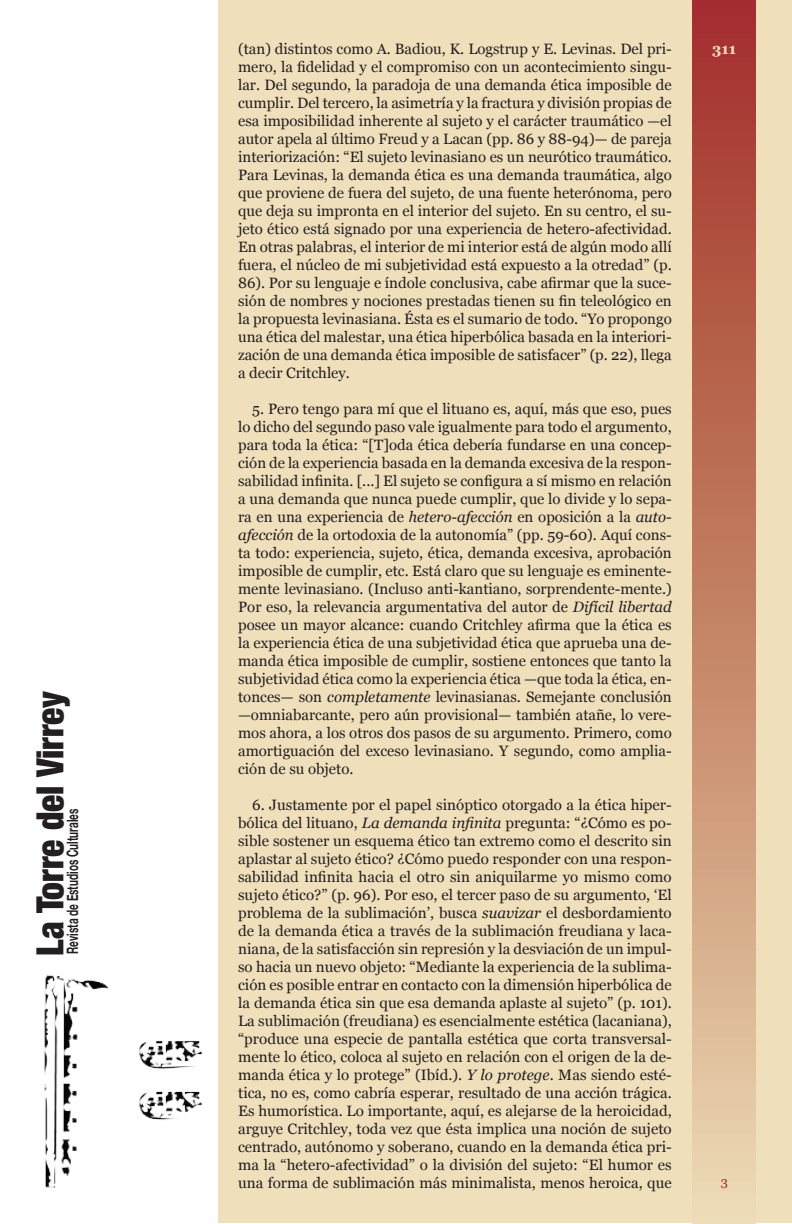
<style>
.page{position:relative;width:792px;height:1224px;background:#fff}
.page>*{position:absolute;margin:0;border:0;box-sizing:border-box;transform-origin:0 0}
.t1{font:900 condensed 37.5px "Helvetica Neue";color:#231f20;scale:.95 1}
.t2{font:700 15.8px "Helvetica Neue";color:#231f20;scale:.63 1}
.t3{font:15px/18px "Georgia";color:#231f20;text-align:justify}
.t4{font:700 15px "Georgia";color:#efdfbb}
.s1{font-style:italic}
</style>
<div class="page">
<div style="left:218px;top:0;width:574px;height:1224px;background:#efdfbb"></div>
<div style="left:693px;top:0;width:63px;height:1224px;background:linear-gradient(to bottom,#a02d24,#ead9ae)"></div>
<img style="left:44px;top:975px;width:159px;height:213px">
<h1 class="t1" style="left:27px;top:956px;width:280px;rotate:-90deg">La Torre del Virrey</h1>
<p class="t2" style="left:63px;top:954px;width:232px;rotate:-90deg">Revista de Estudios Culturales</p>
<p class="t3" style="left:238px;top:40px;width:435px">(tan) distintos como A. Badiou, K. Logstrup y E. Levinas. Del pri&shy;mero, la fidelidad y el compromiso con un acontecimiento singu&shy;lar. Del segundo, la paradoja de una demanda ética imposible de cumplir. Del tercero, la asimetría y la fractura y división propias de esa imposibilidad inherente al sujeto y el carácter traumático —el autor apela al último Freud y a Lacan (pp. 86 y 88-94)— de pareja interiorización: “El sujeto levinasiano es un neurótico traumático.<br>Para Levinas, la demanda ética es una demanda traumática, algo que proviene de fuera del sujeto, de una fuente heterónoma, pero que deja su impronta en el interior del sujeto. En su centro, el su&shy;jeto ético está signado por una experiencia de hetero-afectividad.<br>En otras palabras, el interior de mi interior está de algún modo allí fuera, el núcleo de mi subjetividad está expuesto a la otredad” (p.<br>86). Por su lenguaje e índole conclusiva, cabe afirmar que la suce&shy;sión de nombres y nociones prestadas tienen su fin teleológico en la propuesta levinasiana. Ésta es el sumario de todo. “Yo propongo una ética del malestar, una ética hiperbólica basada en la interiori&shy;zación de una demanda ética imposible de satisfacer” (p. 22), llega a decir Critchley.</p>
<p class="t3" style="left:238px;top:400px;width:435px;text-indent:14px">5. Pero tengo para mí que el lituano es, aquí, más que eso, pues lo dicho del segundo paso vale igualmente para todo el argumento, para toda la ética: “[T]oda ética debería fundarse en una concep&shy;ción de la experiencia basada en la demanda excesiva de la respon&shy;sabilidad infinita. [...] El sujeto se configura a sí mismo en relación a una demanda que nunca puede cumplir, que lo divide y lo sepa&shy;ra en una experiencia de <span class="s1">hetero-afección</span> en oposición a la <span class="s1">auto&shy;afección</span> de la ortodoxia de la autonomía” (pp. 59-60). Aquí cons&shy;ta todo: experiencia, sujeto, ética, demanda excesiva, aprobación imposible de cumplir, etc. Está claro que su lenguaje es eminente&shy;mente levinasiano. (Incluso anti-kantiano, sorprendente-mente.)<br>Por eso, la relevancia argumentativa del autor de <span class="s1">Difícil libertad </span>posee un mayor alcance: cuando Critchley afirma que la ética es la experiencia ética de una subjetividad ética que aprueba una de&shy;manda ética imposible de cumplir, sostiene entonces que tanto la subjetividad ética como la experiencia ética —que toda la ética, en&shy;tonces— son <span class="s1">completamente</span> levinasianas. Semejante conclusión —omniabarcante, pero aún provisional— también atañe, lo vere&shy;mos ahora, a los otros dos pasos de su argumento. Primero, como amortiguación del exceso levinasiano. Y segundo, como amplia&shy;ción de su objeto.</p>
<p class="t3" style="left:238px;top:796px;width:435px;text-indent:14px">6. Justamente por el papel sinóptico otorgado a la ética hiper&shy;bólica del lituano, <span class="s1">La demanda infinita</span> pregunta: “¿Cómo es po&shy;sible sostener un esquema ético tan extremo como el descrito sin aplastar al sujeto ético? ¿Cómo puedo responder con una respon&shy;sabilidad infinita hacia el otro sin aniquilarme yo mismo como sujeto ético?” (p. 96). Por eso, el tercer paso de su argumento, ‘El problema de la sublimación’, busca <span class="s1">suavizar</span> el desbordamiento de la demanda ética a través de la sublimación freudiana y laca&shy;niana, de la satisfacción sin represión y la desviación de un impul&shy;so hacia un nuevo objeto: “Mediante la experiencia de la sublima&shy;ción es posible entrar en contacto con la dimensión hiperbólica de la demanda ética sin que esa demanda aplaste al sujeto” (p. 101).<br>La sublimación (freudiana) es esencialmente estética (lacaniana), “produce una especie de pantalla estética que corta transversal&shy;mente lo ético, coloca al sujeto en relación con el origen de la de&shy;manda ética y lo protege” (Ibíd.). <span class="s1">Y lo protege</span>. Mas siendo esté&shy;tica, no es, como cabría esperar, resultado de una acción trágica.<br>Es humorística. Lo importante, aquí, es alejarse de la heroicidad, arguye Critchley, toda vez que ésta implica una noción de sujeto centrado, autónomo y soberano, cuando en la demanda ética pri&shy;ma la “hetero-afectividad” o la división del sujeto: “El humor es una forma de sublimación más minimalista, menos heroica, que</p>
<p class="t4" style="left:712px;top:40px;width:26px">311</p>
</div>
